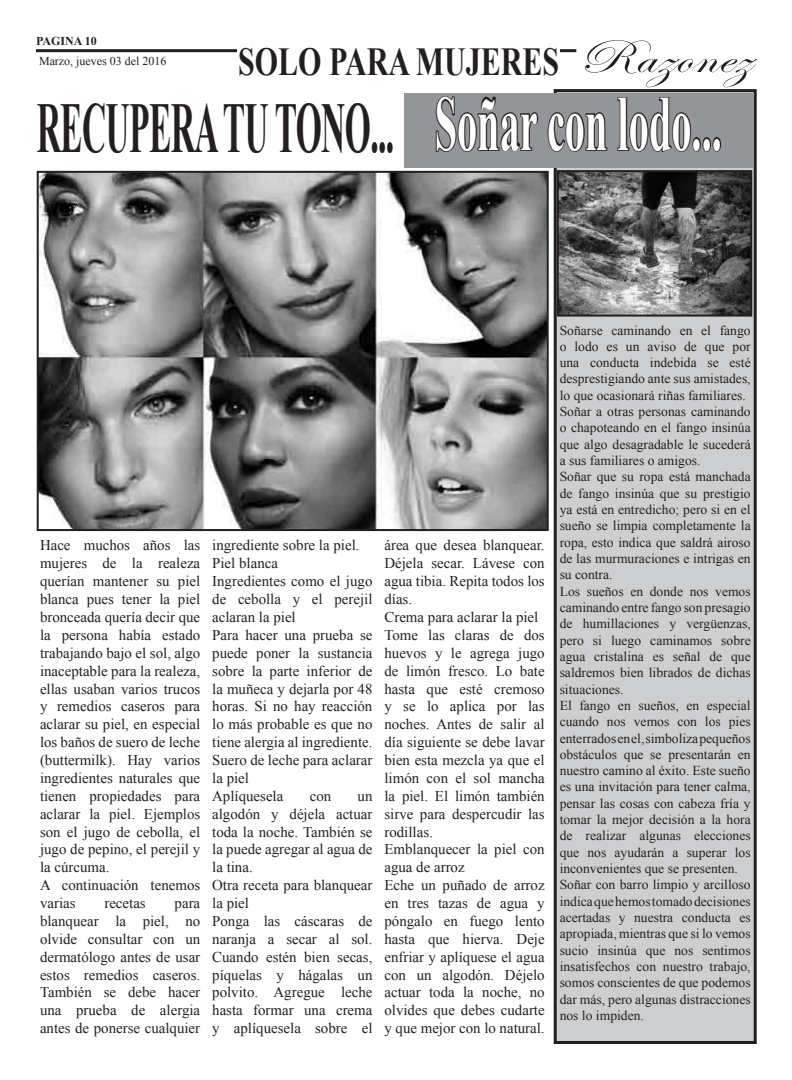
<style>
.page{position:relative;width:792px;height:1080px;background:#fff}
.page>*{position:absolute;margin:0;border:0;box-sizing:border-box;transform-origin:0 0}
.t1{font:700 77.8px "Times New Roman";color:#fff;scale:.52 1}
.t2{font:700 71.2px "Times New Roman";letter-spacing:-.02em;color:#231f20;scale:.47 1}
.t3{font:700 39.6px "Times New Roman";color:#231f20;scale:.76 1}
.t4{font:14.9px/17.9px "Times New Roman";color:#231f20}
.t5{font:13.6px/16.3px "Times New Roman";color:#231f20}
.t6{font:12px "Times New Roman";color:#231f20}
.t7{font:700 12px "Times New Roman";color:#231f20}
.s1{font-family:"Edwardian Script ITC";font-weight:400;font-size:48px}
</style>
<div class="page">
<hr style="left:36px;top:49px;width:540px;height:3px;background:#231f20">
<div style="left:237px;top:37px;width:323px;height:43px;background:#fff"></div>
<div style="left:555px;top:91px;width:200px;height:951px;background:#cdced0"></div>
<div style="left:554px;top:89px;width:203px;height:955px;border:3px solid #231f20"></div>
<div style="left:404px;top:93px;width:348px;height:75px;background:#939598"></div>
<svg style="left:435px;top:96px;width:104px;height:56px"></svg>
<svg style="left:547px;top:112px;width:61px;height:40px"></svg>
<svg style="left:617px;top:97px;width:104px;height:55px"></svg>
<img style="left:560px;top:173px;width:189px;height:141px">
<div style="left:557px;top:170px;width:195px;height:147px;border:2px solid #231f20"></div>
<img style="left:40px;top:174px;width:506px;height:354px">
<div style="left:37px;top:171px;width:512px;height:360px;border:2px solid #231f20"></div>
<p class="t7" style="left:36px;top:33px;width:62px">PAGINA 10</p>
<p class="t6" style="left:39px;top:53px;width:129px">Marzo, jueves 03 del 2016</p>
<h3 class="t3" style="left:238px;top:34px;width:676px">SOLO PARA MUJERES <span class="s1">Razonez</span></h3>
<h2 class="t2" style="left:37px;top:79px;width:762px">RECUPERA TU TONO...</h2>
<h1 class="t1" style="left:435px;top:70px;width:554px">Soñar con lodo...</h1>
<p class="t4" style="left:40px;top:536px;width:162px">Hace muchos años las mujeres de la realeza querían mantener su piel blanca pues tener la piel bronceada quería decir que la persona había estado trabajando bajo el sol, algo inaceptable para la realeza, ellas usaban varios trucos y remedios caseros para aclarar su piel, en especial los baños de suero de leche (buttermilk). Hay varios ingredientes naturales que tienen propiedades para aclarar la piel. Ejemplos son el jugo de cebolla, el jugo de pepino, el perejil y la cúrcuma.<br>A continuación tenemos varias</p>
<p class="t4" style="left:104px;top:894px;width:43px">recetas</p>
<p class="t4" style="left:40px;top:894px;width:162px;text-align:justify;text-indent:135px">para blanquear la piel, no olvide consultar con un dermatólogo antes de usar estos remedios caseros.<br>También se debe hacer una prueba de alergia antes de ponerse cualquier</p>
<p class="t4" style="left:212px;top:536px;width:162px">ingrediente sobre la piel.<br>Piel blanca<br>Ingredientes como el jugo de cebolla y el perejil aclaran la piel<br>Para hacer una prueba se puede poner la sustancia sobre la parte inferior de la muñeca y dejarla por 48 horas. Si no hay reacción lo más probable es que no tiene alergia al ingrediente.<br>Suero de leche para aclarar la piel<br>Aplíquesela</p>
<p class="t4" style="left:212px;top:787px;width:162px;text-indent:145px">un algodón y déjela actuar toda la noche. También se la puede agregar al agua de la tina.<br>Otra receta para blanquear la piel<br>Ponga las cáscaras de naranja a secar al sol.<br>Cuando estén bien secas, píquelas y hágalas un polvito. Agregue leche hasta formar una crema y aplíquesela sobre el</p>
<p class="t4" style="left:310px;top:787px;width:23px">con</p>
<p class="t4" style="left:384px;top:536px;width:162px">área que desea blanquear.<br>Déjela secar. Lávese con agua tibia. Repita todos los días.<br>Crema para aclarar la piel<br>Tome las claras de dos huevos y le agrega jugo de limón fresco. Lo bate hasta que esté cremoso y se lo aplica por las noches. Antes de salir al día siguiente se debe lavar bien esta mezcla ya que el limón con el sol mancha la piel. El limón también sirve para despercudir las rodillas.<br>Emblanquecer la piel con agua de arroz<br>Eche un puñado de arroz en tres tazas de agua y póngalo en fuego lento hasta que hierva. Deje enfriar y aplíquese el agua con un algodón. Déjelo actuar toda la noche, no olvides que debes cudarte y que mejor con lo natural.</p>
<p class="t5" style="left:560px;top:322px;width:193px">Soñarse caminando en el fango o lodo es un aviso de que por una conducta indebida se esté desprestigiando ante sus amistades, lo que ocasionará riñas familiares.<br>Soñar a otras personas caminando o chapoteando en el fango insinúa que algo desagradable le sucederá a sus familiares o amigos.<br>Soñar que su ropa está manchada de fango insinúa que su prestigio ya está en entredicho; pero si en el sueño se limpia completamente la ropa, esto indica que saldrá airoso de las murmuraciones e intrigas en su contra.<br>Los sueños en donde nos vemos caminando entre fango son presagio de humillaciones y vergüenzas, pero si luego caminamos sobre agua cristalina es señal de que saldremos bien librados de dichas situaciones.<br>El fango en sueños, en especial cuando nos vemos con los pies enterrados en el, simboliza pequeños obstáculos que se presentarán en nuestro camino al éxito. Este sueño es una invitación para tener calma, pensar las cosas con cabeza fría y tomar la mejor decisión a la hora de realizar algunas elecciones que nos ayudarán a superar los inconvenientes que se presenten.<br>Soñar con barro limpio y arcilloso indica que hemos tomado decisiones acertadas y nuestra conducta es apropiada, mientras que si lo vemos sucio insinúa que nos sentimos insatisfechos con nuestro trabajo, somos conscientes de que podemos dar más, pero algunas distracciones nos lo impiden.</p>
</div>
